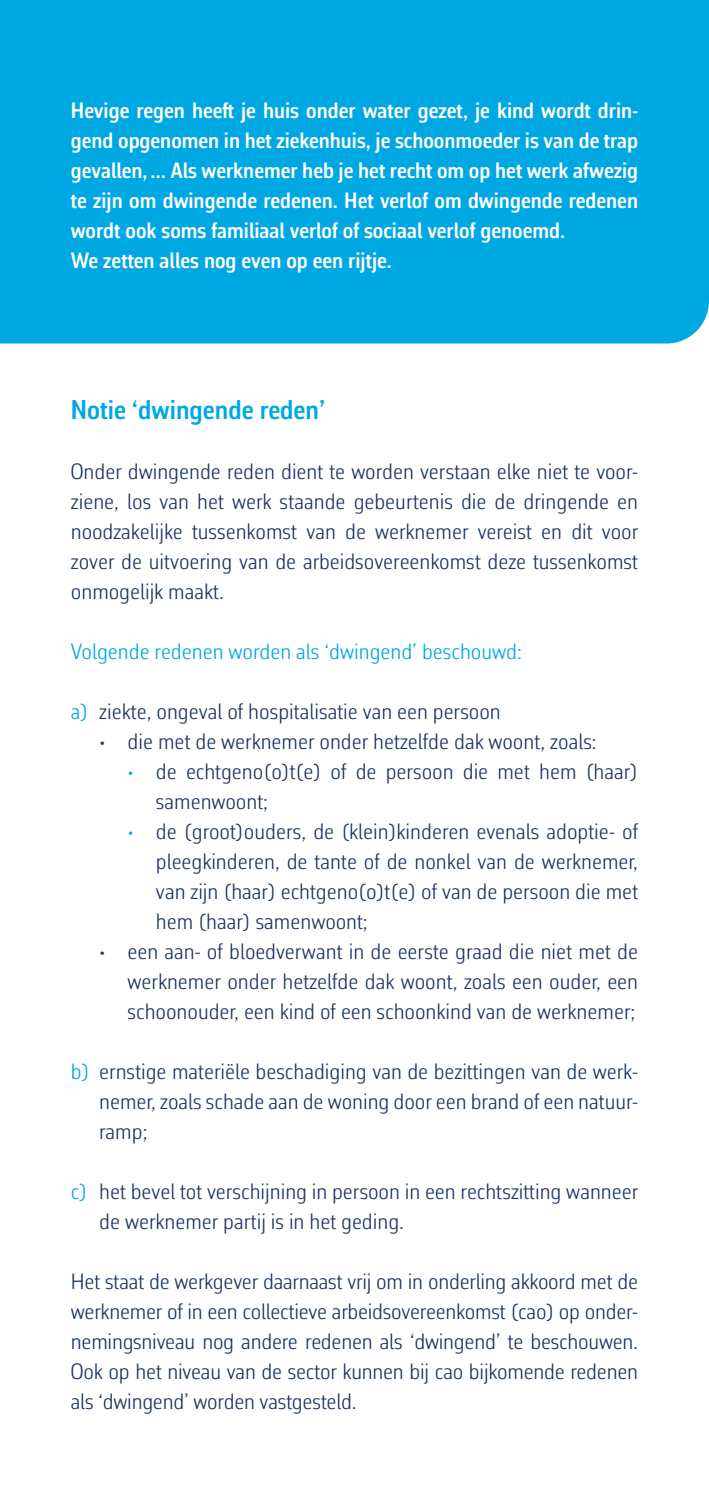
<style>
.page{position:relative;width:709px;height:1489px;background:#fff}
.page>*{position:absolute;margin:0;border:0;box-sizing:border-box;transform-origin:0 0}
.t1{font:600 27.5px "Corbeau Con Pro";color:#00a8e3}
.t2{font:300 22.5px/30px "Corbeau Con Pro";color:#1d3661;text-align:justify}
.t3{font:600 22.5px/30px "Corbeau Con Pro";color:#fff}
.t4{font:300 22.5px "Corbeau Con Pro";color:#00a8e3}
.s1{color:#00a8e3}
</style>
<div class="page">
<hr style="left:708px;top:595px;width:1px;height:893px;background:#ddeefb">
<div style="left:0;top:0;width:709px;height:343px;background:#00a8e3"></div>
<p class="t3" style="left:71px;top:95px;width:569px">Hevige regen heeft je huis onder water gezet, je kind wordt drin&shy;gend opgenomen in het ziekenhuis, je schoonmoeder is van de trap gevallen,… Als werknemer heb je het recht om op het werk afwezig te zijn om dwingende redenen. Het verlof om dwingende redenen wordt ook soms familiaal verlof of sociaal verlof genoemd.<br>We zetten alles nog even op een rijtje.</p>
<p class="t1" style="left:71px;top:391px;width:256px">Notie ‘dwingende reden’</p>
<p class="t2" style="left:71px;top:455px;width:568px">Onder dwingende reden dient te worden verstaan elke niet te voor&shy;ziene, los van het werk staande gebeurtenis die de dringende en noodzakelijke tussenkomst van de werknemer vereist en dit voor zover de uitvoering van de arbeidsovereenkomst deze tussenkomst onmogelijk maakt.</p>
<p class="t4" style="left:71px;top:636px;width:452px">Volgende redenen worden als ‘dwingend’ beschouwd:</p>
<p class="t2" style="left:71px;top:695px;width:431px"><span class="s1">a)</span> ziekte, ongeval of hospitalisatie van een persoon</p>
<p class="t2" style="left:99px;top:725px;width:499px">• die met de werknemer onder hetzelfde dak woont, zoals:</p>
<p class="t2" style="left:156px;top:755px;width:483px;text-indent:-28px"><span class="s1">•</span> de echtgeno(o)t(e) of de persoon die met hem (haar) samenwoont;</p>
<p class="t2" style="left:156px;top:815px;width:483px;text-indent:-28px"><span class="s1">•</span> de (groot)ouders, de (klein)kinderen evenals adoptie- of pleegkinderen, de tante of de nonkel van de werknemer, van zijn (haar) echtgeno(o)t(e) of van de persoon die met hem (haar) samenwoont;</p>
<p class="t2" style="left:128px;top:935px;width:512px;text-indent:-28px">• een aan- of bloedverwant in de eerste graad die niet met de werknemer onder hetzelfde dak woont, zoals een ouder, een schoonouder, een kind of een schoonkind van de werknemer;</p>
<p class="t2" style="left:99px;top:1055px;width:540px;text-indent:-28px"><span class="s1">b)</span> ernstige materiële beschadiging van de bezittingen van de werk&shy;nemer, zoals schade aan de woning door een brand of een natuur&shy;ramp;</p>
<p class="t2" style="left:99px;top:1175px;width:540px;text-indent:-28px"><span class="s1">c)</span> het bevel tot verschijning in persoon in een rechtszitting wanneer de werknemer partij is in het geding.</p>
<p class="t2" style="left:71px;top:1265px;width:568px">Het staat de werkgever daarnaast vrij om in onderling akkoord met de werknemer of in een collectieve arbeidsovereenkomst (cao) op onder&shy;nemingsniveau nog andere redenen als ‘dwingend’ te beschouwen.<br>Ook op het niveau van de sector kunnen bij cao bijkomende redenen als ‘dwingend’ worden vastgesteld.</p>
</div>
